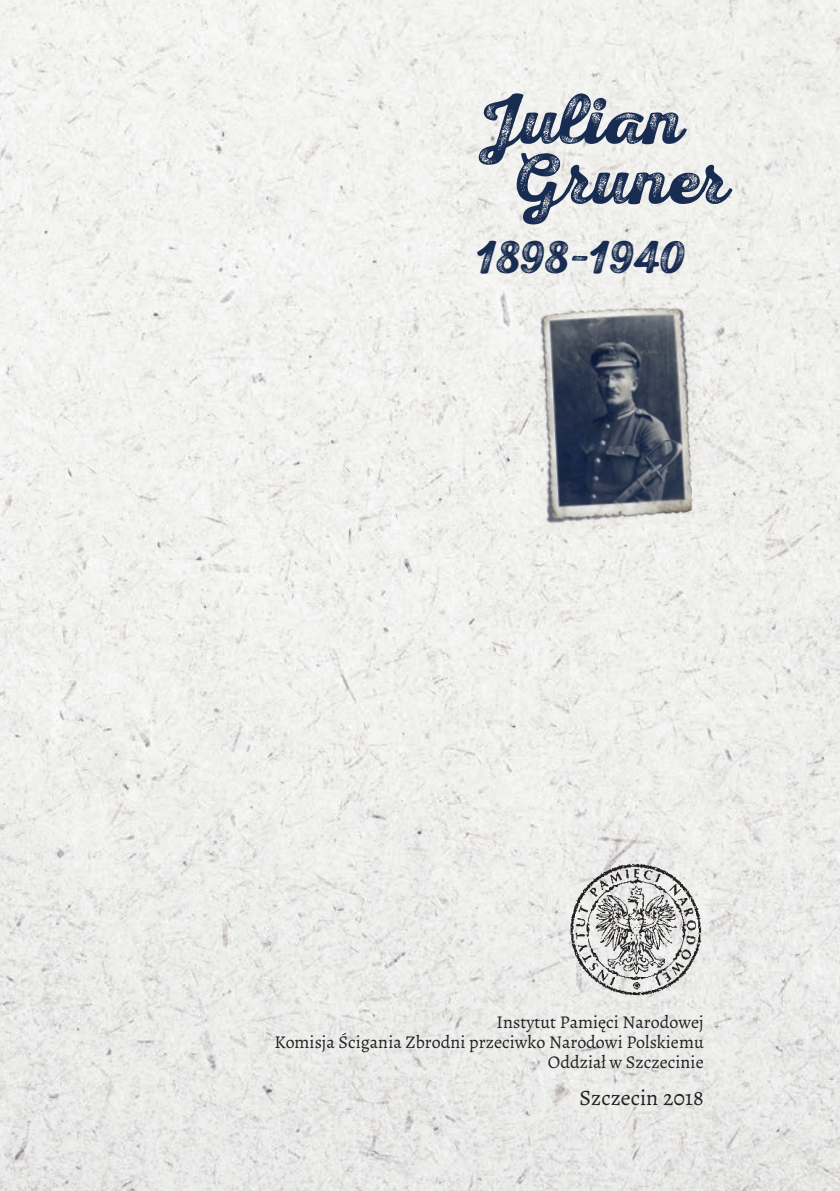
<style>
.page{position:relative;width:840px;height:1191px;background:#fff}
.page>*{position:absolute;margin:0;border:0;box-sizing:border-box;transform-origin:0 0}
.t1{font:72px/60px "Nexa Rust Script B 03";letter-spacing:-.015em;color:#182c51}
.t2{font:48px "Nexa Rust Script B 03";color:#182c51}
.t3{font:22px "Alegreya";color:#231f20}
.t4{font:18px "Alegreya";color:#231f20}
</style>
<div class="page">
<img style="left:0;top:0;width:839px;height:1191px">
<img style="left:567px;top:862px;width:136px;height:135px">
<img style="left:529px;top:294px;width:178px;height:237px">
<img style="left:533px;top:298px;width:166px;height:229px">
<p class="t1" style="left:507px;top:88px;width:220px;text-indent:-31px">Julian<br>Gruner</p>
<p class="t2" style="left:476px;top:229px;width:210px">1898–1940</p>
<p class="t4" style="left:496px;top:1010px;width:208px">Instytut Pamięci Narodowej</p>
<p class="t4" style="left:274px;top:1030px;width:430px">Komisja Ścigania Zbrodni przeciwko Narodowi Polskiemu</p>
<p class="t4" style="left:547px;top:1050px;width:157px">Oddział w Szczecinie</p>
<p class="t3" style="left:579px;top:1084px;width:126px">Szczecin 2018</p>
</div>
